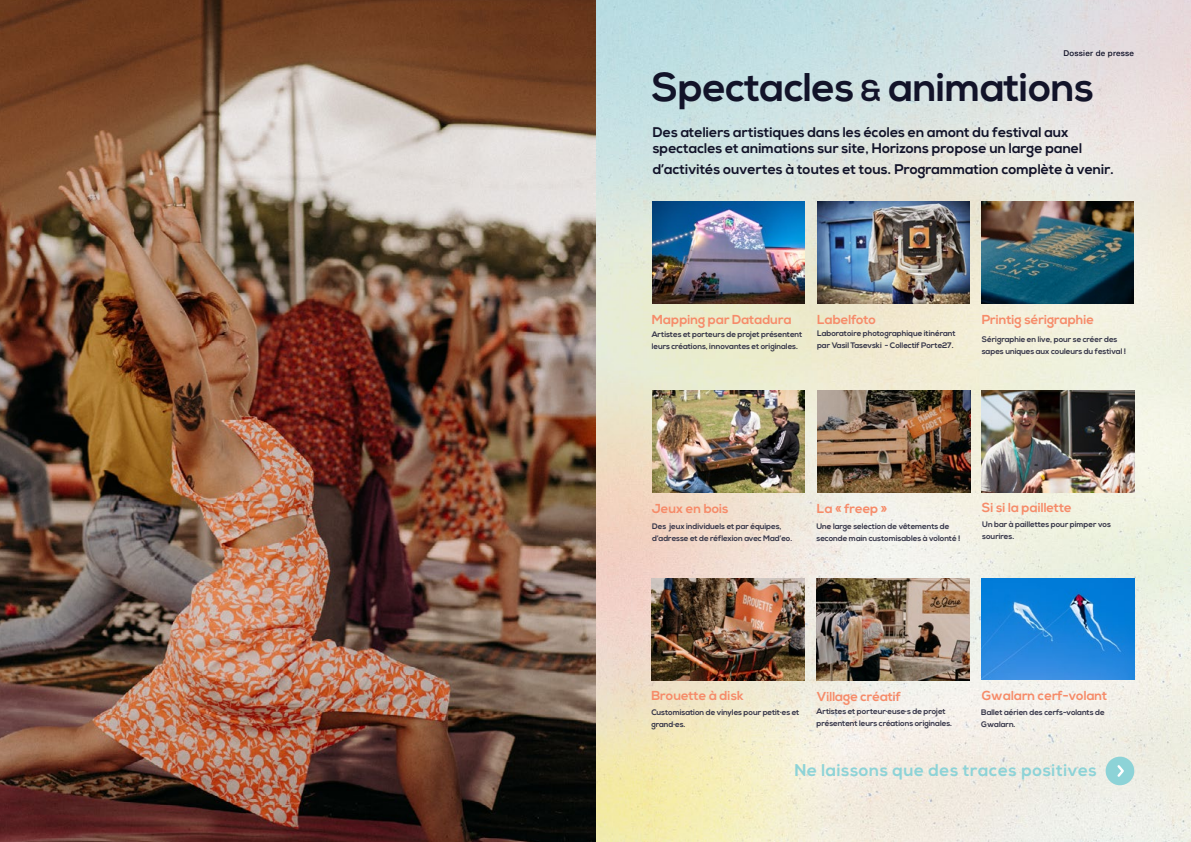
<style>
.page{position:relative;width:1191px;height:842px;background:#fff}
.page>*{position:absolute;margin:0;border:0;box-sizing:border-box;transform-origin:0 0}
.t1{font:700 40px "Nexa";letter-spacing:-.01em;color:#121329}
.t2{font:700 17px "Nexa";letter-spacing:.03em;color:#8dd3d7}
.t3{font:700 14px/16.8px "Nexa";color:#121329}
.t4{font:700 13px "Nexa";color:#f68b69}
.t5{font:700 8px/12px "Nexa";letter-spacing:-.01em;color:#363649}
.t6{font:500 8px "Helvetica Neue";letter-spacing:.03em;color:#121329}
.s1{font-size:30px}
</style>
<div class="page">
<img style="left:0;top:0;width:1191px;height:842px">
<div style="left:1105px;top:757px;width:29px;height:28px;background:#8dd3d7;border-radius:50%"></div>
<svg style="left:1117px;top:765px;width:7px;height:12px"></svg>
<img style="left:652px;top:391px;width:153px;height:101px">
<img style="left:817px;top:391px;width:153px;height:101px">
<img style="left:981px;top:391px;width:154px;height:102px">
<img style="left:981px;top:202px;width:153px;height:102px">
<img style="left:981px;top:578px;width:153px;height:102px">
<img style="left:651px;top:578px;width:154px;height:102px">
<img style="left:816px;top:578px;width:153px;height:102px">
<img style="left:653px;top:202px;width:152px;height:101px">
<img style="left:817px;top:202px;width:152px;height:101px">
<p class="t6" style="left:1063px;top:47px;width:72px">Dossier de presse</p>
<h1 class="t1" style="left:651px;top:64px;width:444px">Spectacles <span class="s1">&amp;</span> animations</h1>
<h3 class="t3" style="left:652px;top:124px;width:431px">Des ateliers artistiques dans les écoles en amont du festival aux spectacles et animations sur site, Horizons propose un large panel</h3>
<h3 class="t3" style="left:652px;top:161px;width:462px">d’activités ouvertes à toutes et tous. Programmation complète à venir.</h3>
<h3 class="t4" style="left:652px;top:312px;width:141px">Mapping par Datadura</h3>
<p class="t5" style="left:651px;top:329px;width:152px">Artistes et porteurs de projet présentent leurs créations, innovantes et originales.</p>
<h3 class="t4" style="left:817px;top:312px;width:61px">Labelfoto</h3>
<p class="t5" style="left:817px;top:328px;width:140px">Laboratoire photographique itinérant par Vasil Tasevski - Collectif Porte27.</p>
<h3 class="t4" style="left:981px;top:312px;width:114px">Printig sérigraphie</h3>
<p class="t5" style="left:981px;top:333px;width:146px">Sérigraphie en live, pour se créer des sapes uniques aux couleurs du festival !</p>
<h3 class="t4" style="left:652px;top:501px;width:78px">Jeux en bois</h3>
<h3 class="t4" style="left:817px;top:501px;width:72px">La « freep »</h3>
<h3 class="t4" style="left:981px;top:500px;width:92px">Si si la paillette</h3>
<p class="t5" style="left:652px;top:520px;width:142px">Des jeux individuels et par équipes, d’adresse et de réflexion avec Mad’eo.</p>
<p class="t5" style="left:816px;top:520px;width:145px">Une large selection de vêtements de seconde main customisables à volonté !</p>
<p class="t5" style="left:982px;top:519px;width:130px">Un bar à paillettes pour pimper vos sourires.</p>
<h3 class="t4" style="left:651px;top:687px;width:94px">Brouette à disk</h3>
<h3 class="t4" style="left:817px;top:689px;width:86px">Village créatif</h3>
<h3 class="t4" style="left:981px;top:687px;width:127px">Gwalarn cerf-volant</h3>
<p class="t5" style="left:651px;top:706px;width:149px">Customisation de vinyles pour petit·es et grand·es.</p>
<p class="t5" style="left:816px;top:706px;width:137px">Artistes et porteur·euse·s de projet présentent leurs créations originales.</p>
<p class="t5" style="left:981px;top:706px;width:125px">Ballet aérien des cerfs-volants de<br>Gwalarn.</p>
<h2 class="t2" style="left:794px;top:760px;width:304px">Ne laissons que des traces positives</h2>
</div>
